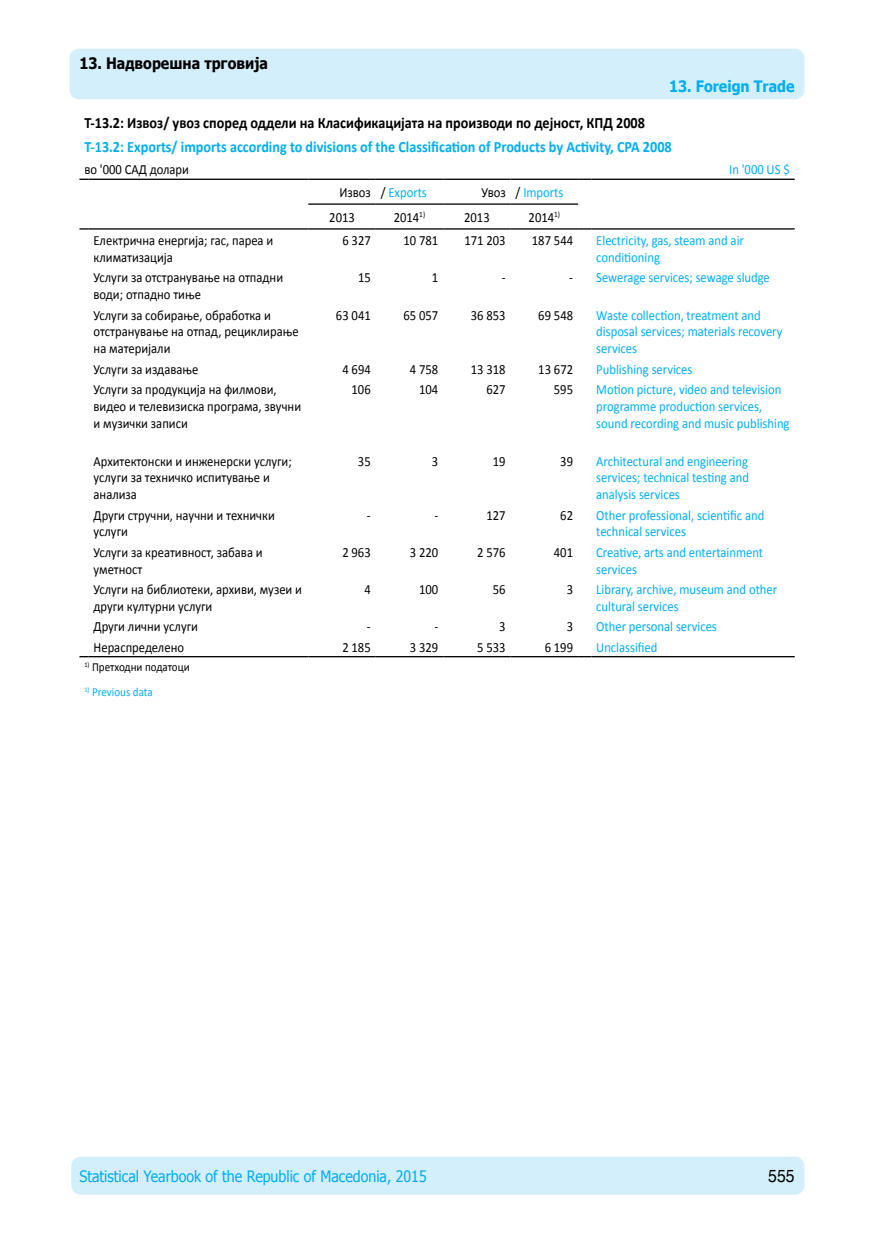
<style>
.page{position:relative;width:874px;height:1241px;background:#fff}
.page>*{position:absolute;margin:0;border:0;box-sizing:border-box;transform-origin:0 0}
.t1{font:17.5px "MACC Swiss";color:#000;scale:.9 1}
.t2{font:700 15.75px "Calibri";color:#00aeef;scale:.9 1}
.t3{font:700 15.75px "Calibri";color:#000;scale:.9 1}
.t4{font:15.75px "Tahoma";color:#00aeef;scale:.9 1}
.t5{font:700 15.75px "Tahoma";color:#000;scale:.9 1}
.t6{font:700 15.75px "Tahoma";color:#00aeef;scale:.9 1}
.t7{font:14px/16.8px "Calibri";color:#000;scale:.9 1}
.t8{font:14px/16.8px "Calibri";color:#00aeef;scale:.9 1}
.t9{font:12.25px "Calibri";color:#000;scale:.9 1}
.t10{font:12.25px "Calibri";color:#00aeef;scale:.9 1}
.s1{color:#000}
</style>
<div class="page">
<div style="left:69px;top:49px;width:735px;height:50px;background:#d4effc;border-radius:10px"></div>
<div style="left:71px;top:1156px;width:733px;height:38px;background:#d4effc;border-radius:10px"></div>
<hr style="left:308px;top:203px;width:67px;height:2px;background:#000">
<hr style="left:375px;top:203px;width:68px;height:2px;background:#000">
<hr style="left:443px;top:203px;width:67px;height:2px;background:#000">
<hr style="left:510px;top:203px;width:68px;height:2px;background:#000">
<hr style="left:89px;top:179px;width:219px;height:1px;background:#000">
<hr style="left:308px;top:179px;width:67px;height:1px;background:#000">
<hr style="left:375px;top:179px;width:68px;height:1px;background:#000">
<hr style="left:443px;top:179px;width:67px;height:1px;background:#000">
<hr style="left:510px;top:179px;width:68px;height:1px;background:#000">
<svg style="left:578px;top:179px;width:13px;height:1px"></svg>
<hr style="left:591px;top:179px;width:203px;height:1px;background:#000">
<hr style="left:308px;top:228px;width:67px;height:1px;background:#000">
<hr style="left:375px;top:228px;width:68px;height:1px;background:#000">
<hr style="left:443px;top:228px;width:67px;height:1px;background:#000">
<hr style="left:510px;top:228px;width:68px;height:1px;background:#000">
<hr style="left:89px;top:228px;width:219px;height:1px;background:#000">
<svg style="left:578px;top:228px;width:13px;height:1px"></svg>
<hr style="left:591px;top:228px;width:203px;height:1px;background:#000">
<hr style="left:89px;top:656px;width:219px;height:1px;background:#000">
<hr style="left:308px;top:656px;width:67px;height:1px;background:#000">
<hr style="left:375px;top:656px;width:68px;height:1px;background:#000">
<hr style="left:443px;top:656px;width:67px;height:1px;background:#000">
<hr style="left:510px;top:656px;width:68px;height:1px;background:#000">
<svg style="left:578px;top:656px;width:13px;height:1px"></svg>
<hr style="left:591px;top:656px;width:203px;height:1px;background:#000">
<p class="t5" style="left:79px;top:52px;width:211px">13. Надворешна трговија</p>
<p class="t6" style="left:668px;top:75px;width:141px">13. Foreign Trade</p>
<p class="t3" style="left:84px;top:112px;width:624px">T-13.2: Извоз/ увоз според оддели на Класификацијата на производи по дејност, КПД 2008</p>
<p class="t2" style="left:84px;top:137px;width:653px">T-13.2: Exports/ imports according to divisions of the Classification of Products by Activity, CPA 2008</p>
<p class="t7" style="left:84px;top:160px;width:118px">во '000 САД долари</p>
<p class="t8" style="left:728px;top:160px;width:69px">In '000 US $</p>
<p class="t8" style="left:339px;top:183px;width:99px"><span class="s1">Извоз /</span> Exports</p>
<p class="t8" style="left:481px;top:183px;width:92px"><span class="s1">Увоз /</span> Imports</p>
<p class="t7" style="left:329px;top:208px;width:30px">2013</p>
<p class="t7" style="left:393px;top:208px;width:36px">2014<sup>1)</sup></p>
<p class="t7" style="left:464px;top:208px;width:30px">2013</p>
<p class="t7" style="left:528px;top:208px;width:36px">2014<sup>1)</sup></p>
<p class="t7" style="left:94px;top:231px;width:201px">Електрична енергија; гас, пареа и климатизација</p>
<p class="t7" style="left:342px;top:231px;width:33px">6 327</p>
<p class="t7" style="left:403px;top:231px;width:40px">10 781</p>
<p class="t7" style="left:464px;top:231px;width:47px">171 203</p>
<p class="t7" style="left:531px;top:231px;width:47px">187 544</p>
<p class="t8" style="left:596px;top:231px;width:165px">Electricity, gas, steam and air conditioning</p>
<p class="t7" style="left:94px;top:268px;width:212px">Услуги за отстранување на отпадни води; отпадно тиње</p>
<p class="t7" style="left:358px;top:268px;width:16px">15</p>
<p class="t7" style="left:431px;top:268px;width:9px">1</p>
<p class="t7" style="left:501px;top:268px;width:6px">-</p>
<p class="t8" style="left:569px;top:268px;width:224px"><span class="s1">-</span> Sewerage services; sewage sludge</p>
<p class="t7" style="left:94px;top:306px;width:229px">Услуги за собирање, обработка и отстранување на отпад, рециклирање на материјали</p>
<p class="t7" style="left:336px;top:306px;width:40px">63 041</p>
<p class="t7" style="left:403px;top:306px;width:40px">65 057</p>
<p class="t7" style="left:470px;top:306px;width:40px">36 853</p>
<p class="t7" style="left:538px;top:306px;width:40px">69 548</p>
<p class="t8" style="left:596px;top:306px;width:208px">Waste collection, treatment and disposal services; materials recovery services</p>
<p class="t7" style="left:93px;top:360px;width:118px">Услуги за издавање</p>
<p class="t7" style="left:342px;top:360px;width:33px">4 694</p>
<p class="t7" style="left:409px;top:360px;width:33px">4 758</p>
<p class="t7" style="left:470px;top:360px;width:40px">13 318</p>
<p class="t7" style="left:538px;top:360px;width:40px">13 672</p>
<p class="t8" style="left:596px;top:360px;width:108px">Publishing services</p>
<p class="t7" style="left:93px;top:380px;width:232px">Услуги за продукција на филмови, видео и телевизиска програма, звучни и музички записи</p>
<p class="t7" style="left:351px;top:380px;width:23px">106</p>
<p class="t7" style="left:419px;top:380px;width:23px">104</p>
<p class="t7" style="left:486px;top:380px;width:23px">627</p>
<p class="t7" style="left:553px;top:380px;width:23px">595</p>
<p class="t8" style="left:596px;top:380px;width:216px">Motion picture, video and television programme production services, sound recording and music publishing</p>
<p class="t7" style="left:93px;top:451px;width:222px">Архитектонски и инженерски услуги; услуги за техничко испитување и анализа</p>
<p class="t7" style="left:358px;top:451px;width:16px">35</p>
<p class="t7" style="left:431px;top:451px;width:9px">3</p>
<p class="t7" style="left:492px;top:451px;width:16px">19</p>
<p class="t7" style="left:560px;top:451px;width:16px">39</p>
<p class="t8" style="left:596px;top:451px;width:171px;text-align:justify">Architectural and engineering services; technical testing and analysis services</p>
<p class="t7" style="left:93px;top:506px;width:203px">Други стручни, научни и технички услуги</p>
<p class="t7" style="left:367px;top:506px;width:6px">-</p>
<p class="t7" style="left:434px;top:506px;width:6px">-</p>
<p class="t7" style="left:486px;top:506px;width:23px">127</p>
<p class="t7" style="left:560px;top:506px;width:16px">62</p>
<p class="t8" style="left:596px;top:506px;width:188px">Other professional, scientific and technical services</p>
<p class="t7" style="left:93px;top:543px;width:189px">Услуги за креативност, забава и уметност</p>
<p class="t7" style="left:342px;top:543px;width:33px">2 963</p>
<p class="t7" style="left:409px;top:543px;width:33px">3 220</p>
<p class="t7" style="left:477px;top:543px;width:33px">2 576</p>
<p class="t7" style="left:553px;top:543px;width:23px">401</p>
<p class="t8" style="left:596px;top:543px;width:187px">Creative, arts and entertainment services</p>
<p class="t7" style="left:93px;top:580px;width:233px">Услуги на библиотеки, архиви, музеи и други културни услуги</p>
<p class="t7" style="left:364px;top:580px;width:9px">4</p>
<p class="t7" style="left:419px;top:580px;width:23px">100</p>
<p class="t7" style="left:492px;top:580px;width:16px">56</p>
<p class="t7" style="left:566px;top:580px;width:9px">3</p>
<p class="t8" style="left:596px;top:580px;width:202px">Library, archive, museum and other cultural services</p>
<p class="t7" style="left:93px;top:617px;width:117px">Други лични услуги</p>
<p class="t7" style="left:367px;top:617px;width:6px">-</p>
<p class="t7" style="left:434px;top:617px;width:6px">-</p>
<p class="t7" style="left:499px;top:617px;width:9px">3</p>
<p class="t7" style="left:566px;top:617px;width:9px">3</p>
<p class="t8" style="left:596px;top:617px;width:135px">Other personal services</p>
<p class="t7" style="left:93px;top:638px;width:102px">Нераспределено</p>
<p class="t7" style="left:342px;top:638px;width:33px">2 185</p>
<p class="t7" style="left:409px;top:638px;width:33px">3 329</p>
<p class="t7" style="left:477px;top:638px;width:33px">5 533</p>
<p class="t7" style="left:544px;top:638px;width:33px">6 199</p>
<p class="t8" style="left:596px;top:638px;width:70px">Unclassified</p>
<p class="t9" style="left:84px;top:659px;width:118px"><sup>1)</sup> Претходни податоци</p>
<p class="t10" style="left:84px;top:684px;width:77px"><sup>1)</sup> Previous data</p>
<p class="t4" style="left:79px;top:1165px;width:387px">Statistical Yearbook of the Republic of Macedonia, 2015</p>
<p class="t1" style="left:767px;top:1165px;width:31px">555</p>
</div>
